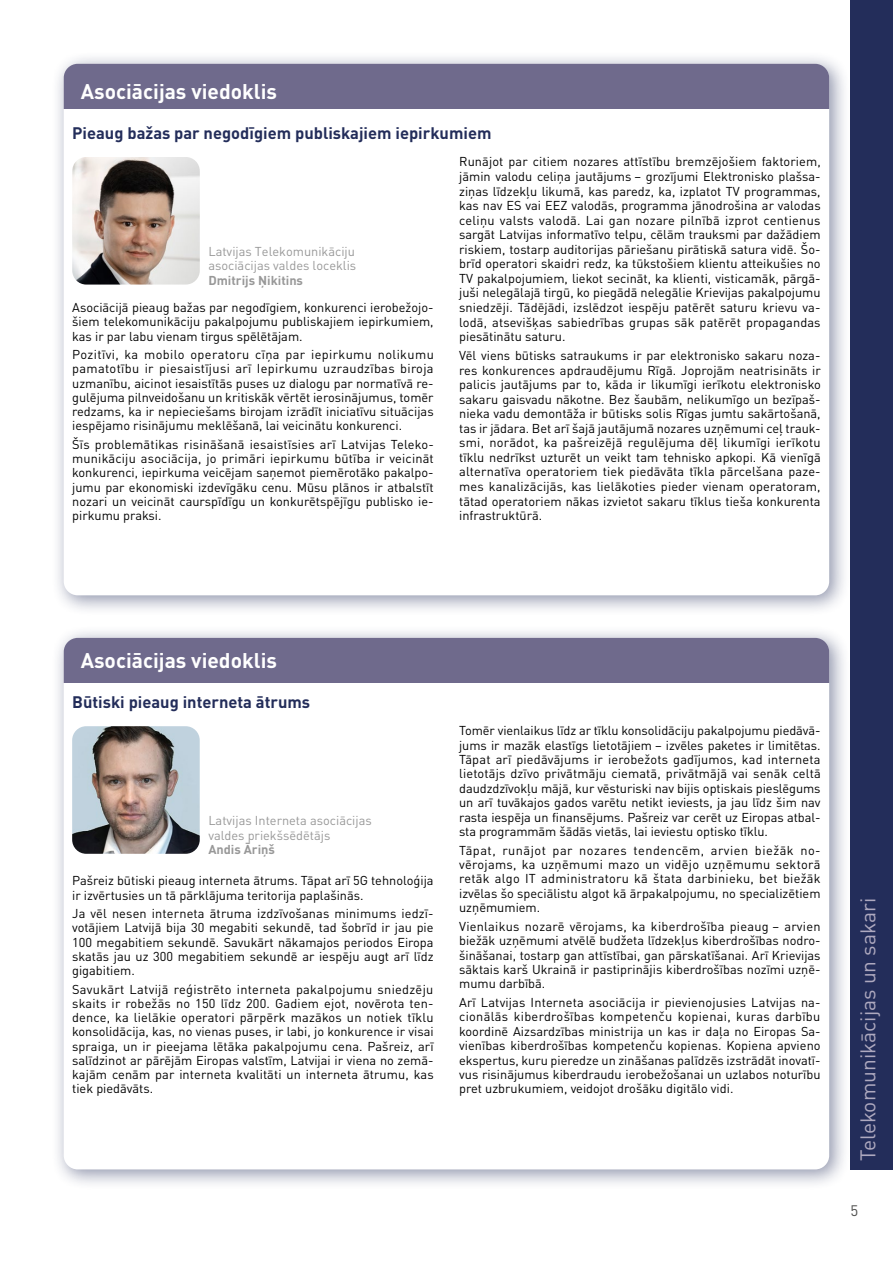
<style>
.page{position:relative;width:893px;height:1263px;background:#fff}
.page>*{position:absolute;margin:0;border:0;box-sizing:border-box;transform-origin:0 0}
.t1{font:700 21px "DIN Pro";color:#fff}
.t2{font:21px "DIN Pro";color:#aea9bf}
.t3{font:700 16.5px "DIN Pro";color:#232d5a}
.t4{font:15px "DIN Pro";color:#4d4d4c}
.t5{font:12.75px/14.2px "DIN Pro";color:#000;text-align:justify}
.t6{font:12.75px/14.2px "DIN Pro";color:#989898}
.t7{font:700 12.75px "DIN Pro";color:#989898}
</style>
<div class="page">
<div style="left:850px;top:0;width:43px;height:1169px;background:#232d5a"></div>
<div style="left:51px;top:625px;width:799px;height:565px;background:#232d5a;opacity:.5"></div>
<div style="left:64px;top:638px;width:765px;height:531px;background:#fff;border-radius:14px"></div>
<div style="left:64px;top:638px;width:765px;height:45px;background:#6f6a8c"></div>
<img style="left:72px;top:726px;width:128px;height:128px">
<div style="left:51px;top:51px;width:799px;height:565px;background:#232d5a;opacity:.5"></div>
<div style="left:64px;top:64px;width:765px;height:531px;background:#fff;border-radius:14px"></div>
<div style="left:64px;top:64px;width:765px;height:45px;background:#6f6a8c"></div>
<img style="left:72px;top:157px;width:128px;height:128px">
<h1 class="t1" style="left:81px;top:74px;width:198px">Asociācijas viedoklis</h1>
<p class="t3" style="left:72px;top:119px;width:421px">Pieaug bažas par negodīgiem publiskajiem iepirkumiem</p>
<p class="t6" style="left:208px;top:243px;width:149px">Latvijas Telekomunikāciju asociācijas valdes loceklis</p>
<p class="t7" style="left:208px;top:269px;width:96px">Dmitrijs Ņikitins</p>
<p class="t5" style="left:72px;top:299px;width:363px">Asociācijā pieaug bažas par negodīgiem, konkurenci ierobežojo&shy;šiem telekomunikāciju pakalpojumu publiskajiem iepirkumiem, kas ir par labu vienam tirgus spēlētājam.</p>
<p class="t5" style="left:72px;top:346px;width:363px">Pozitīvi, ka mobilo operatoru cīņa par iepirkumu nolikumu pamatotību ir piesaistījusi arī Iepirkumu uzraudzības biroja uzmanību, aicinot iesaistītās puses uz dialogu par normatīvā re&shy;gulējuma pilnveidošanu un kritiskāk vērtēt ierosinājumus, tomēr redzams, ka ir nepieciešams birojam izrādīt iniciatīvu situācijas iespējamo risinājumu meklēšanā, lai veicinātu konkurenci.</p>
<p class="t5" style="left:72px;top:436px;width:363px">Šīs problemātikas risināšanā iesaistīsies arī Latvijas Teleko&shy;munikāciju asociācija, jo primāri iepirkumu būtība ir veicināt konkurenci, iepirkuma veicējam saņemot piemērotāko pakalpo&shy;jumu par ekonomiski izdevīgāku cenu. Mūsu plānos ir atbalstīt nozari un veicināt caurspīdīgu un konkurētspējīgu publisko ie&shy;pirkumu praksi.</p>
<p class="t5" style="left:459px;top:153px;width:363px">Runājot par citiem nozares attīstību bremzējošiem faktoriem, jāmin valodu celiņa jautājums – grozījumi Elektronisko plašsa&shy;ziņas līdzekļu likumā, kas paredz, ka, izplatot TV programmas, kas nav ES vai EEZ valodās, programma jānodrošina ar valodas celiņu valsts valodā. Lai gan nozare pilnībā izprot centienus sargāt Latvijas informatīvo telpu, cēlām trauksmi par dažādiem riskiem, tostarp auditorijas pāriešanu pirātiskā satura vidē. Šo&shy;brīd operatori skaidri redz, ka tūkstošiem klientu atteikušies no TV pakalpojumiem, liekot secināt, ka klienti, visticamāk, pārgā&shy;juši nelegālajā tirgū, ko piegādā nelegālie Krievijas pakalpojumu sniedzēji. Tādējādi, izslēdzot iespēju patērēt saturu krievu va&shy;lodā, atsevišķas sabiedrības grupas sāk patērēt propagandas piesātinātu saturu.</p>
<p class="t5" style="left:459px;top:347px;width:363px">Vēl viens būtisks satraukums ir par elektronisko sakaru noza&shy;res konkurences apdraudējumu Rīgā. Joprojām neatrisināts ir palicis jautājums par to, kāda ir likumīgi ierīkotu elektronisko sakaru gaisvadu nākotne. Bez šaubām, nelikumīgo un bezīpaš&shy;nieka vadu demontāža ir būtisks solis Rīgas jumtu sakārtošanā, tas ir jādara. Bet arī šajā jautājumā nozares uzņēmumi ceļ trauk&shy;smi, norādot, ka pašreizējā regulējuma dēļ likumīgi ierīkotu tīklu nedrīkst uzturēt un veikt tam tehnisko apkopi. Kā vienīgā alternatīva operatoriem tiek piedāvāta tīkla pārcelšana paze&shy;mes kanalizācijās, kas lielākoties pieder vienam operatoram, tātad operatoriem nākas izvietot sakaru tīklus tieša konkurenta infrastruktūrā.</p>
<h1 class="t1" style="left:81px;top:643px;width:198px">Asociācijas viedoklis</h1>
<p class="t3" style="left:72px;top:688px;width:240px">Būtiski pieaug interneta ātrums</p>
<p class="t6" style="left:208px;top:812px;width:165px">Latvijas Interneta asociācijas valdes priekšsēdētājs</p>
<p class="t7" style="left:208px;top:838px;width:68px">Andis Āriņš</p>
<p class="t5" style="left:72px;top:872px;width:363px">Pašreiz būtiski pieaug interneta ātrums. Tāpat arī 5G tehnoloģija ir izvērtusies un tā pārklājuma teritorija paplašinās.</p>
<p class="t5" style="left:72px;top:905px;width:363px">Ja vēl nesen interneta ātruma izdzīvošanas minimums iedzī&shy;votājiem Latvijā bija 30 megabiti sekundē, tad šobrīd ir jau pie 100 megabitiem sekundē. Savukārt nākamajos periodos Eiropa skatās jau uz 300 megabitiem sekundē ar iespēju augt arī līdz gigabitiem.</p>
<p class="t5" style="left:72px;top:980px;width:363px">Savukārt Latvijā reģistrēto interneta pakalpojumu sniedzēju skaits ir robežās no 150 līdz 200. Gadiem ejot, novērota ten&shy;dence, ka lielākie operatori pārpērk mazākos un notiek tīklu konsolidācija, kas, no vienas puses, ir labi, jo konkurence ir visai spraiga, un ir pieejama lētāka pakalpojumu cena. Pašreiz, arī salīdzinot ar pārējām Eiropas valstīm, Latvijai ir viena no zemā&shy;kajām cenām par interneta kvalitāti un interneta ātrumu, kas tiek piedāvāts.</p>
<p class="t5" style="left:459px;top:722px;width:363px">Tomēr vienlaikus līdz ar tīklu konsolidāciju pakalpojumu piedāvā&shy;jums ir mazāk elastīgs lietotājiem – izvēles paketes ir limitētas.<br>Tāpat arī piedāvājums ir ierobežots gadījumos, kad interneta lietotājs dzīvo privātmāju ciematā, privātmājā vai senāk celtā daudzdzīvokļu mājā, kur vēsturiski nav bijis optiskais pieslēgums un arī tuvākajos gados varētu netikt ieviests, ja jau līdz šim nav rasta iespēja un finansējums. Pašreiz var cerēt uz Eiropas atbal&shy;sta programmām šādās vietās, lai ieviestu optisko tīklu.</p>
<p class="t5" style="left:459px;top:842px;width:363px">Tāpat, runājot par nozares tendencēm, arvien biežāk no&shy;vērojams, ka uzņēmumi mazo un vidējo uzņēmumu sektorā retāk algo IT administratoru kā štata darbinieku, bet biežāk izvēlas šo speciālistu algot kā ārpakalpojumu, no specializētiem uzņēmumiem.</p>
<p class="t5" style="left:459px;top:918px;width:363px">Vienlaikus nozarē vērojams, ka kiberdrošība pieaug – arvien biežāk uzņēmumi atvēlē budžeta līdzekļus kiberdrošības nodro&shy;šināšanai, tostarp gan attīstībai, gan pārskatīšanai. Arī Krievijas sāktais karš Ukrainā ir pastiprinājis kiberdrošības nozīmi uzņē&shy;mumu darbībā.</p>
<p class="t5" style="left:459px;top:994px;width:363px">Arī Latvijas Interneta asociācija ir pievienojusies Latvijas na&shy;cionālās kiberdrošības kompetenču kopienai, kuras darbību koordinē Aizsardzības ministrija un kas ir daļa no Eiropas Sa&shy;vienības kiberdrošības kompetenču kopienas. Kopiena apvieno ekspertus, kuru pieredze un zināšanas palīdzēs izstrādāt inovatī&shy;vus risinājumus kiberdraudu ierobežošanai un uzlabos noturību pret uzbrukumiem, veidojot drošāku digitālo vidi.</p>
<h1 class="t2" style="left:851px;top:1161px;width:265px;rotate:-90deg">Telekomunikācijas un sakari</h1>
<p class="t4" style="left:850px;top:1199px;width:9px">5</p>
</div>
